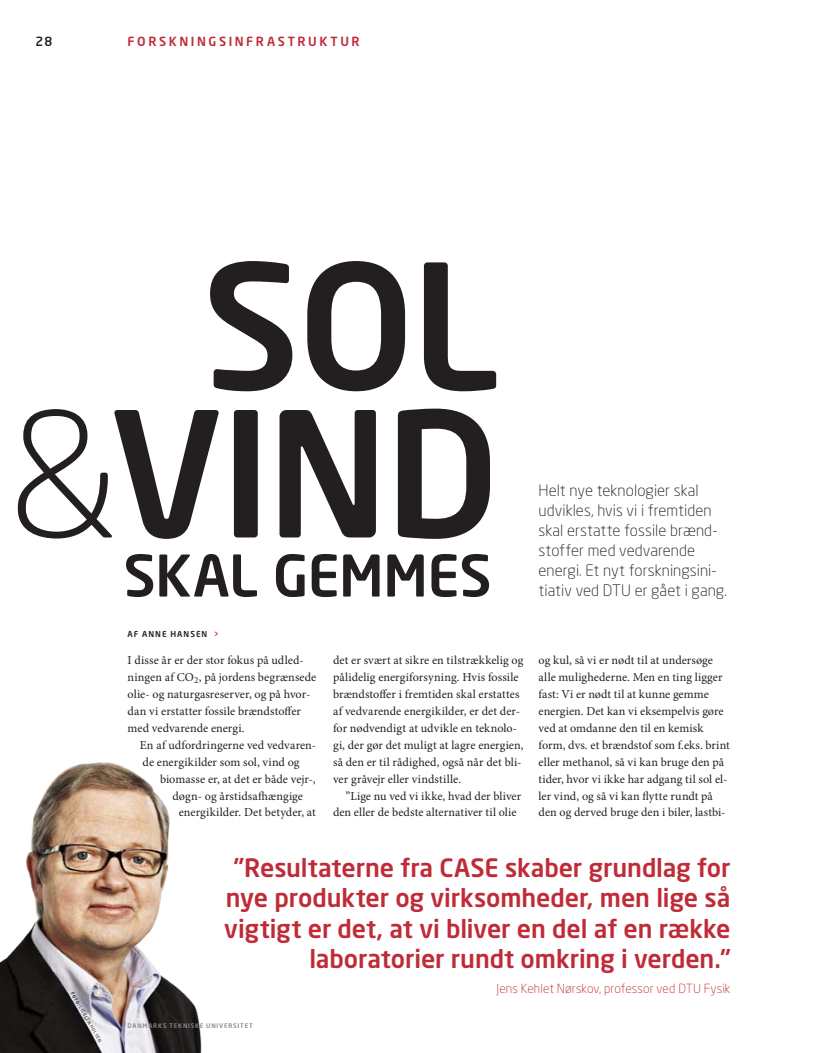
<style>
.page{position:relative;width:815px;height:1053px;background:#fff}
.page>*{position:absolute;margin:0;border:0;box-sizing:border-box;transform-origin:0 0}
.t1{font:500 171.5px/147.5px "Neo Sans";color:#231f20}
.t2{font:500 56.62px "Neo Sans";letter-spacing:-.015em;color:#231f20}
.t3{font:500 25px/30px "Neo Sans";letter-spacing:-.005em;color:#bf2b37;text-align:right}
.t4{font:300 15.62px/20px "Neo Sans";letter-spacing:.005em;color:#231f20}
.t5{font:300 12.5px "Neo Sans";letter-spacing:.01em;color:#bf2b37}
.t6{font:500 12.5px "Neo Sans";letter-spacing:.205em;color:#bf2b37}
.t7{font:500 12.5px "Neo Sans";color:#231f20}
.t8{font:12.12px/16.9px "Minion Pro";letter-spacing:.005em;color:#231f20}
.t9{font:500 8.12px "Neo Sans";letter-spacing:.12em;color:#231f20}
.t10{font:500 6.25px "Neo Sans";letter-spacing:.13em;color:#87898c}
.t11{font:4.38px "Neo Sans";color:#231f20}
.t12{font:500 4.38px "Neo Sans";color:#231f20}
.s1{font-weight:300}
.s2{color:#bf2b37}
.s3{font-weight:500}
</style>
<div class="page">
<img style="left:0;top:762px;width:202px;height:290px">
<svg style="left:95px;top:1032px;width:7px;height:9px"></svg>
<p class="t7" style="left:35px;top:33px;width:18px">28</p>
<p class="t6" style="left:128px;top:33px;width:52px">FOR SKNING</p>
<p class="t6" style="left:219px;top:33px;width:80px">SIN FRA STRUKTUR</p>
<h1 class="t1" style="left:9px;top:249px;width:492px;text-indent:193px">SOL <span class="s1">&amp;</span>VIND</h1>
<h2 class="t2" style="left:123px;top:540px;width:365px">skal gemmes</h2>
<p class="t9" style="left:128px;top:629px;width:93px">Af Anne Hansen <span class="s2">&gt;</span></p>
<p class="t8" style="left:128px;top:652px;width:190px">I disse år er der stor fokus på udled&shy;ningen af CO<sub>2</sub>, på jordens begrænsede olie- og naturgasreserver, og på hvor&shy;dan vi erstatter fossile brændstoffer med vedvarende energi.</p>
<p class="t8" style="left:140px;top:736px;width:178px">En af udfordringerne ved vedvaren&shy;de energikilder som sol, vind og</p>
<p class="t8" style="left:160px;top:770px;width:157px">biomasse er, at det er både vejr-,</p>
<p class="t8" style="left:173px;top:787px;width:132px">døgn- og årstidsafhængige</p>
<p class="t8" style="left:179px;top:804px;width:139px">energikilder. Det betyder, at</p>
<p class="t8" style="left:333px;top:652px;width:192px">det er svært at sikre en tilstrækkelig og pålidelig energiforsyning. Hvis fossile brændstoffer i fremtiden skal erstattes af vedvarende energikilder, er det der&shy;for nødvendigt at udvikle en teknolo&shy;gi, der gør det muligt at lagre energien, så den er til rådighed, også når det bli&shy;ver gråvejr eller vindstille.</p>
<p class="t8" style="left:333px;top:787px;width:190px;text-indent:12px">”Lige nu ved vi ikke, hvad der bliver den eller de bedste alternativer til olie</p>
<p class="t4" style="left:539px;top:480px;width:190px">Helt nye teknologier skal udvikles, hvis vi i fremtiden skal erstatte fossile brænd&shy;stoffer med vedvarende energi. Et nyt forskningsini&shy;tiativ ved DTU er gået i gang.</p>
<p class="t8" style="left:539px;top:652px;width:193px">og kul, så vi er nødt til at undersøge alle mulighederne. Men en ting ligger fast: Vi er nødt til at kunne gemme energien. Det kan vi eksempelvis gøre ved at omdanne den til en kemisk form, dvs. et brændstof som f.eks. brint eller methanol, så vi kan bruge den på tider, hvor vi ikke har adgang til sol el&shy;ler vind, og så vi kan flytte rundt på den og derved bruge den i biler, lastbi-</p>
<p class="t12" style="left:75px;top:990px;width:8px;rotate:60deg">FOTO</p>
<p class="t11" style="left:81px;top:1002px;width:7px;rotate:60deg"><span class="s3">:</span> LISBE</p>
<p class="t11" style="left:90px;top:1017px;width:13px;rotate:60deg">TH HOL</p>
<h3 class="t3" style="left:224px;top:852px;width:508px">”Resultaterne fra CASE skaber grundlag for nye produkter og virksomheder, men lige så vigtigt er det, at vi bliver en del af en række laboratorier rundt omkring i verden."</h3>
<p class="t5" style="left:496px;top:981px;width:236px">Jens Kehlet Nørskov, professor ved DTU Fysik</p>
<p class="t10" style="left:128px;top:1021px;width:127px">Danmarks Tekniske Universitet</p>
</div>
